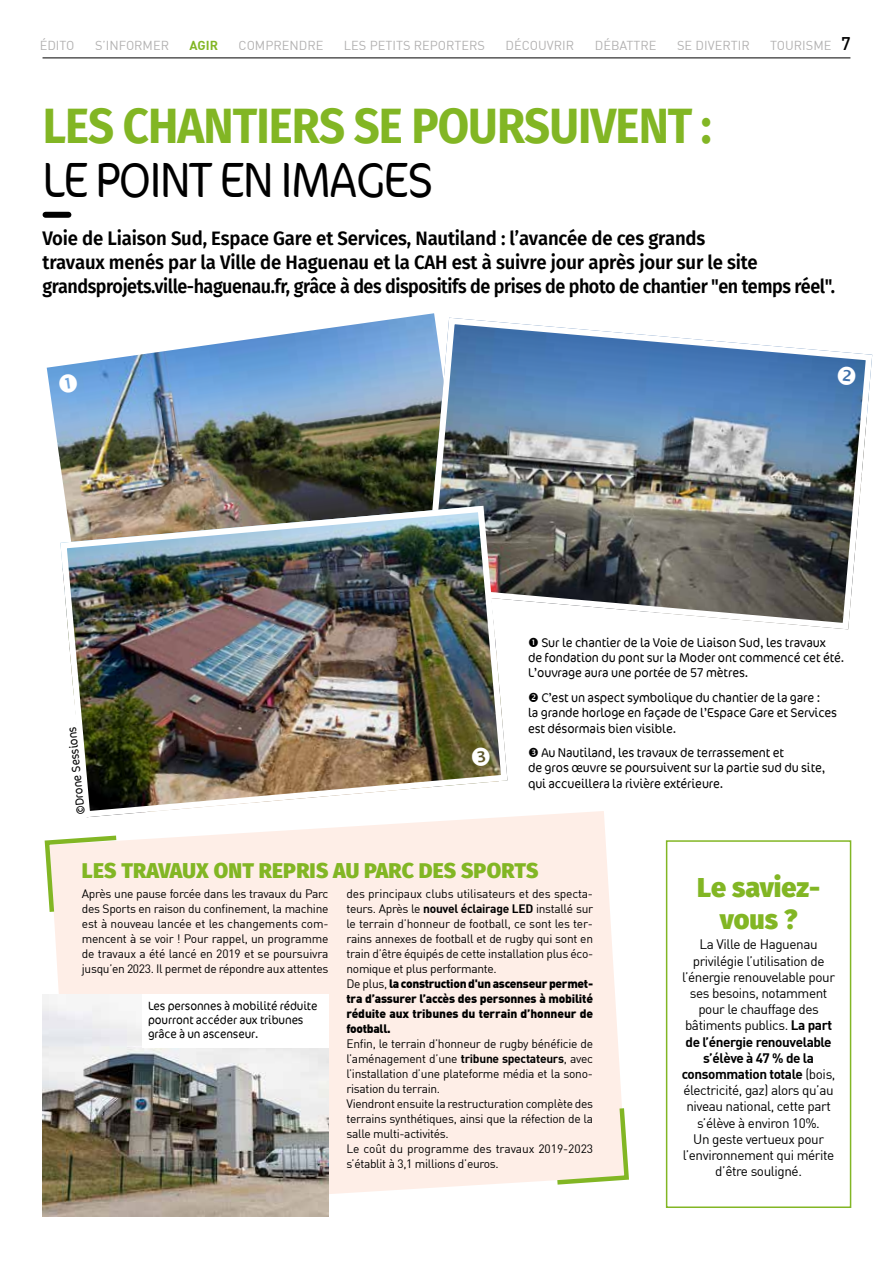
<style>
.page{position:relative;width:893px;height:1263px;background:#fff}
.page>*{position:absolute;margin:0;border:0;box-sizing:border-box;transform-origin:0 0}
.t1{font:700 49.5px "Fira Sans";letter-spacing:-.02em;color:#82b624;scale:.92 1}
.t2{font:300 49.5px "Cocon";letter-spacing:-.03em;color:#000;scale:.9 1}
.t3{font:800 27px/31.5px "Fira Sans";color:#82b624;text-align:center}
.t4{font:800 21px "Fira Sans";letter-spacing:.01em;color:#82b624}
.t5{font:600 19.5px/24px "Fira Sans";letter-spacing:-.01em;color:#000;scale:.95 1}
.t6{font:13.5px/16.2px "DIN";letter-spacing:-.03em;color:#000;text-align:center}
.t7{font:300 12.75px/15.3px "Cocon";letter-spacing:-.01em;color:#000;scale:.95 1}
.t8{font:12.75px "DIN";color:#b3b2b2}
.t9{font:700 12.75px "DIN";color:#82b624}
.t10{font:12px/15px "DIN";letter-spacing:-.025em;color:#000}
.t11{font:300 12px/14.4px "Cocon";letter-spacing:-.01em;color:#000;scale:.95 1}
.s1{font-weight:500;font-size:18px;color:#000}
.s2{font-weight:700}
.s3{font-weight:900}
</style>
<div class="page">
<hr style="left:43px;top:58px;width:807px;height:1px;background:#000">
<div style="left:46px;top:212px;width:22px;height:6px;background:#000"></div>
<svg style="left:54px;top:811px;width:568px;height:399px;background:#fdefe9"></svg>
<svg style="left:44px;top:833px;width:77px;height:83px;background:#f1ead6"></svg>
<svg style="left:553px;top:1103px;width:76px;height:84px;background:#f1ead6"></svg>
<img style="left:43px;top:994px;width:285px;height:222px">
<div style="left:666px;top:840px;width:185px;height:368px;border:2px solid #82b624"></div>
<img style="left:47px;top:313px;width:388px;height:189px">
<img style="left:422px;top:314px;width:451px;height:316px">
<img style="left:57px;top:502px;width:454px;height:319px">
<div style="left:142px;top:994px;width:186px;height:54px;background:#fff"></div>
<svg style="left:58px;top:373px;width:20px;height:21px"></svg>
<svg style="left:837px;top:365px;width:19px;height:21px"></svg>
<svg style="left:471px;top:746px;width:20px;height:20px"></svg>
<p class="t8" style="left:40px;top:39px;width:36px">ÉDITO</p>
<p class="t8" style="left:95px;top:39px;width:75px">S’INFORMER</p>
<p class="t9" style="left:190px;top:39px;width:30px">AGIR</p>
<p class="t8" style="left:239px;top:39px;width:86px">COMPRENDRE</p>
<p class="t8" style="left:344px;top:39px;width:143px">LES PETITS REPORTERS</p>
<p class="t8" style="left:506px;top:39px;width:70px">DÉCOUVRIR</p>
<p class="t8" style="left:595px;top:39px;width:63px">DÉBATTRE</p>
<p class="t8" style="left:677px;top:39px;width:74px">SE DIVERTIR</p>
<p class="t8" style="left:770px;top:39px;width:82px">TOURISME <span class="s1">7</span></p>
<h1 class="t1" style="left:43px;top:91px;width:729px">LES CHANTIERS SE POURSUIVENT :</h1>
<h1 class="t2" style="left:43px;top:151px;width:435px">LE POINT EN IMAGES</h1>
<p class="t5" style="left:43px;top:225px;width:836px">Voie de Liaison Sud, Espace Gare et Services, Nautiland : l’avancée de ces grands<br>travaux menés par la Ville de Haguenau et la CAH est à suivre jour après jour sur le site grandsprojets.ville-haguenau.fr, grâce à des dispositifs de prises de photo de chantier "en temps réel".</p>
<p class="t11" style="left:74px;top:815px;width:95px;rotate:-96deg">©Drone Sessions</p>
<p class="t7" style="left:528px;top:635px;width:334px;text-indent:13px">Sur le chantier de la Voie de Liaison Sud, les travaux<br>de fondation du pont sur la Moder ont commencé cet été.<br>L’ouvrage aura une portée de 57 mètres.</p>
<p class="t7" style="left:528px;top:690px;width:327px;text-indent:13px">C’est un aspect symbolique du chantier de la gare :<br>la grande horloge en façade de l’Espace Gare et Services est désormais bien visible.</p>
<p class="t7" style="left:528px;top:745px;width:314px;text-indent:13px">Au Nautiland, les travaux de terrassement et<br>de gros œuvre se poursuivent sur la partie sud du site, qui accueillera la rivière extérieure.</p>
<h3 class="t4" style="left:82px;top:852px;width:458px">LES TRAVAUX ONT REPRIS AU PARC DES SPORTS</h3>
<p class="t10" style="left:82px;top:887px;width:248px;text-align:justify">Après une pause forcée dans les travaux du Parc des Sports en raison du confinement, la machine est à nouveau lancée et les changements com&shy;mencent à se voir ! Pour rappel, un programme de travaux a été lancé en 2019 et se poursuivra jusqu’en 2023. Il permet de répondre aux attentes</p>
<p class="t10" style="left:346px;top:887px;width:248px">des principaux clubs utilisateurs et des specta&shy;teurs. Après le <span class="s2">nouvel éclairage LED</span> installé sur le terrain d’honneur de football, ce sont les ter&shy;rains annexes de football et de rugby qui sont en train d’être équipés de cette installation plus éco&shy;nomique et plus performante.<br>De plus, <span class="s3">la construction d'un ascenseur permet&shy;tra d’assurer l’accès des personnes à mobilité réduite aux tribunes du terrain d’honneur de football.</span></p>
<p class="t10" style="left:346px;top:1037px;width:248px">Enfin, le terrain d’honneur de rugby bénéficie de l’aménagement d’une <span class="s2">tribune spectateurs</span>, avec l’installation d’une plateforme média et la sono&shy;risation du terrain.<br>Viendront ensuite la restructuration complète des terrains synthétiques, ainsi que la réfection de la salle multi-activités.<br>Le coût du programme des travaux 2019-2023 s’établit à 3,1 millions d’euros.</p>
<p class="t11" style="left:148px;top:998px;width:180px">Les personnes à mobilité réduite pourront accéder aux tribunes grâce à un ascenseur.</p>
<h2 class="t3" style="left:697px;top:870px;width:125px">Le saviez&shy;vous ?</h2>
<p class="t6" style="left:682px;top:937px;width:155px">La Ville de Haguenau privilégie l’utilisation de l’énergie renouvelable pour ses besoins, notamment pour le chauffage des bâtiments publics. <span class="s2">La part de l’énergie renouvelable s’élève à 47 % de la consommation totale</span> (bois, électricité, gaz) alors qu’au niveau national, cette part s’élève à environ 10%.<br>Un geste vertueux pour l’environnement qui mérite d’être souligné.</p>
</div>
